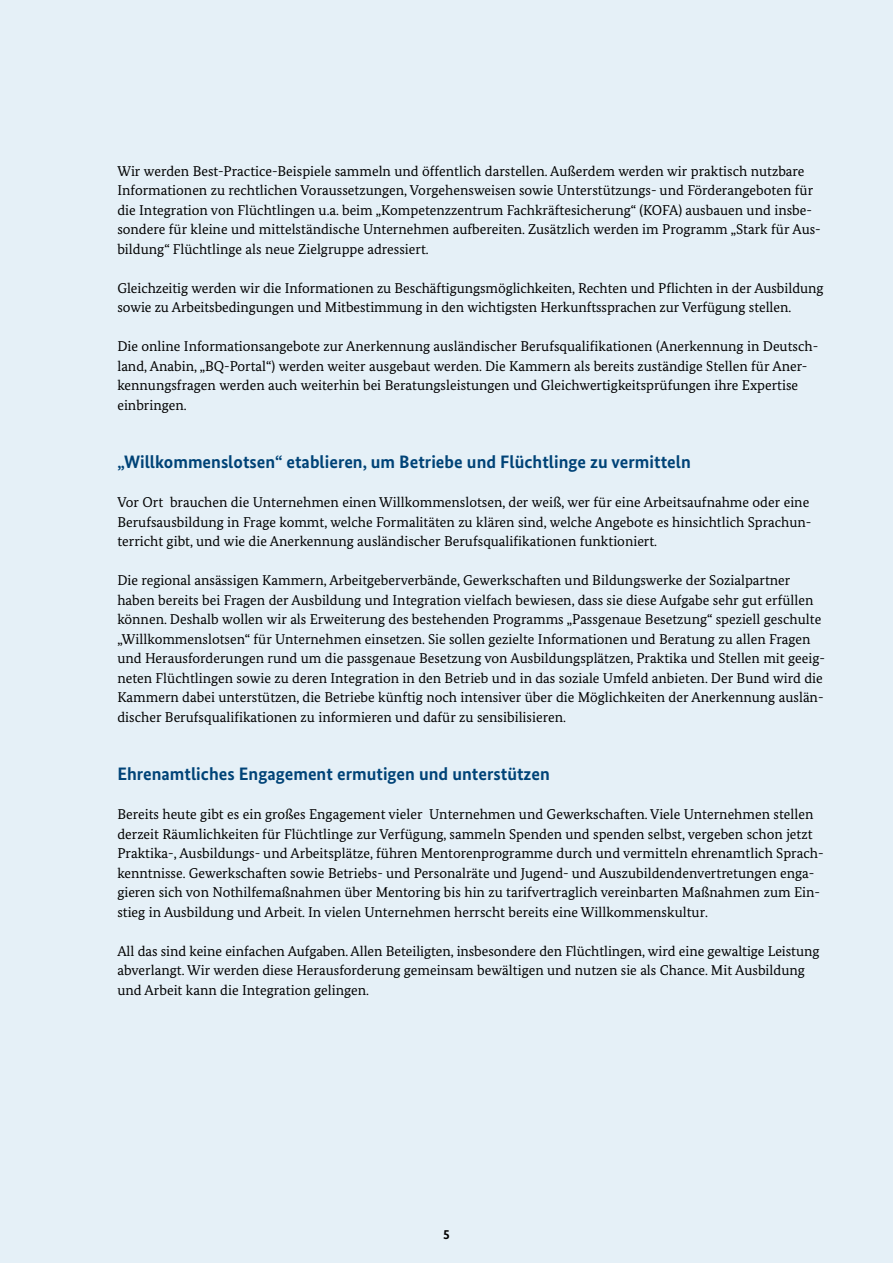
<style>
.page{position:relative;width:893px;height:1263px;background:#e5f0f7}
.page>*{position:absolute;margin:0;border:0;box-sizing:border-box;transform-origin:0 0}
.t1{font:700 18px "Bundes Sans";color:#004377}
.t2{font:14.25px/19.5px "Bundes Serif";color:#000}
.t3{font:700 13.5px "Bundes Sans";color:#000}
</style>
<div class="page">
<p class="t2" style="left:117px;top:161px;width:705px">Wir werden Best-Practice-Beispiele sammeln und öffentlich darstellen. Außerdem werden wir praktisch nutzbare Informationen zu rechtlichen Voraussetzungen, Vorgehensweisen sowie Unterstützungs- und Förderangeboten für die Integration von Flüchtlingen u.a. beim „Kompetenzzentrum Fachkräftesicherung“ (KOFA) ausbauen und insbe&shy;sondere für kleine und mittelständische Unternehmen aufbereiten. Zusätzlich werden im Programm „Stark für Aus&shy;bildung“ Flüchtlinge als neue Zielgruppe adressiert.</p>
<p class="t2" style="left:117px;top:278px;width:708px">Gleichzeitig werden wir die Informationen zu Beschäftigungsmöglichkeiten, Rechten und Pflichten in der Ausbildung sowie zu Arbeitsbedingungen und Mitbestimmung in den wichtigsten Herkunftssprachen zur Verfügung stellen.</p>
<p class="t2" style="left:117px;top:336px;width:702px">Die online Informationsangebote zur Anerkennung ausländischer Berufsqualifikationen (Anerkennung in Deutsch&shy;land, Anabin, „BQ-Portal“) werden weiter ausgebaut werden. Die Kammern als bereits zuständige Stellen für Aner&shy;kennungsfragen werden auch weiterhin bei Beratungsleistungen und Gleichwertigkeitsprüfungen ihre Expertise einbringen.</p>
<p class="t1" style="left:117px;top:451px;width:575px">„Willkommenslotsen“ etablieren, um Betriebe und Flüchtlinge zu vermitteln</p>
<p class="t2" style="left:117px;top:492px;width:696px">Vor Ort brauchen die Unternehmen einen Willkommenslotsen, der weiß, wer für eine Arbeitsaufnahme oder eine<br>Berufsausbildung in Frage kommt, welche Formalitäten zu klären sind, welche Angebote es hinsichtlich Sprachun&shy;terricht gibt, und wie die Anerkennung ausländischer Berufsqualifikationen funktioniert.</p>
<p class="t2" style="left:117px;top:570px;width:709px">Die regional ansässigen Kammern, Arbeitgeberverbände, Gewerkschaften und Bildungswerke der Sozialpartner haben bereits bei Fragen der Ausbildung und Integration vielfach bewiesen, dass sie diese Aufgabe sehr gut erfüllen können. Deshalb wollen wir als Erweiterung des bestehenden Programms „Passgenaue Besetzung“ speziell geschulte „Willkommenslotsen“ für Unternehmen einsetzen. Sie sollen gezielte Informationen und Beratung zu allen Fragen und Herausforderungen rund um die passgenaue Besetzung von Ausbildungsplätzen, Praktika und Stellen mit geeig&shy;neten Flüchtlingen sowie zu deren Integration in den Betrieb und in das soziale Umfeld anbieten. Der Bund wird die Kammern dabei unterstützen, die Betriebe künftig noch intensiver über die Möglichkeiten der Anerkennung auslän&shy;discher Berufsqualifikationen zu informieren und dafür zu sensibilisieren.</p>
<p class="t1" style="left:117px;top:763px;width:434px">Ehrenamtliches Engagement ermutigen und unterstützen</p>
<p class="t2" style="left:117px;top:804px;width:708px">Bereits heute gibt es ein großes Engagement vieler Unternehmen und Gewerkschaften. Viele Unternehmen stellen derzeit Räumlichkeiten für Flüchtlinge zur Verfügung, sammeln Spenden und spenden selbst, vergeben schon jetzt Praktika-, Ausbildungs- und Arbeitsplätze, führen Mentorenprogramme durch und vermitteln ehrenamtlich Sprach&shy;kenntnisse. Gewerkschaften sowie Betriebs- und Personalräte und Jugend- und Auszubildendenvertretungen enga&shy;gieren sich von Nothilfemaßnahmen über Mentoring bis hin zu tarifvertraglich vereinbarten Maßnahmen zum Ein&shy;stieg in Ausbildung und Arbeit. In vielen Unternehmen herrscht bereits eine Willkommenskultur.</p>
<p class="t2" style="left:117px;top:941px;width:704px">All das sind keine einfachen Aufgaben. Allen Beteiligten, insbesondere den Flüchtlingen, wird eine gewaltige Leistung abverlangt. Wir werden diese Herausforderung gemeinsam bewältigen und nutzen sie als Chance. Mit Ausbildung und Arbeit kann die Integration gelingen.</p>
<p class="t3" style="left:443px;top:1226px;width:8px">5</p>
</div>
